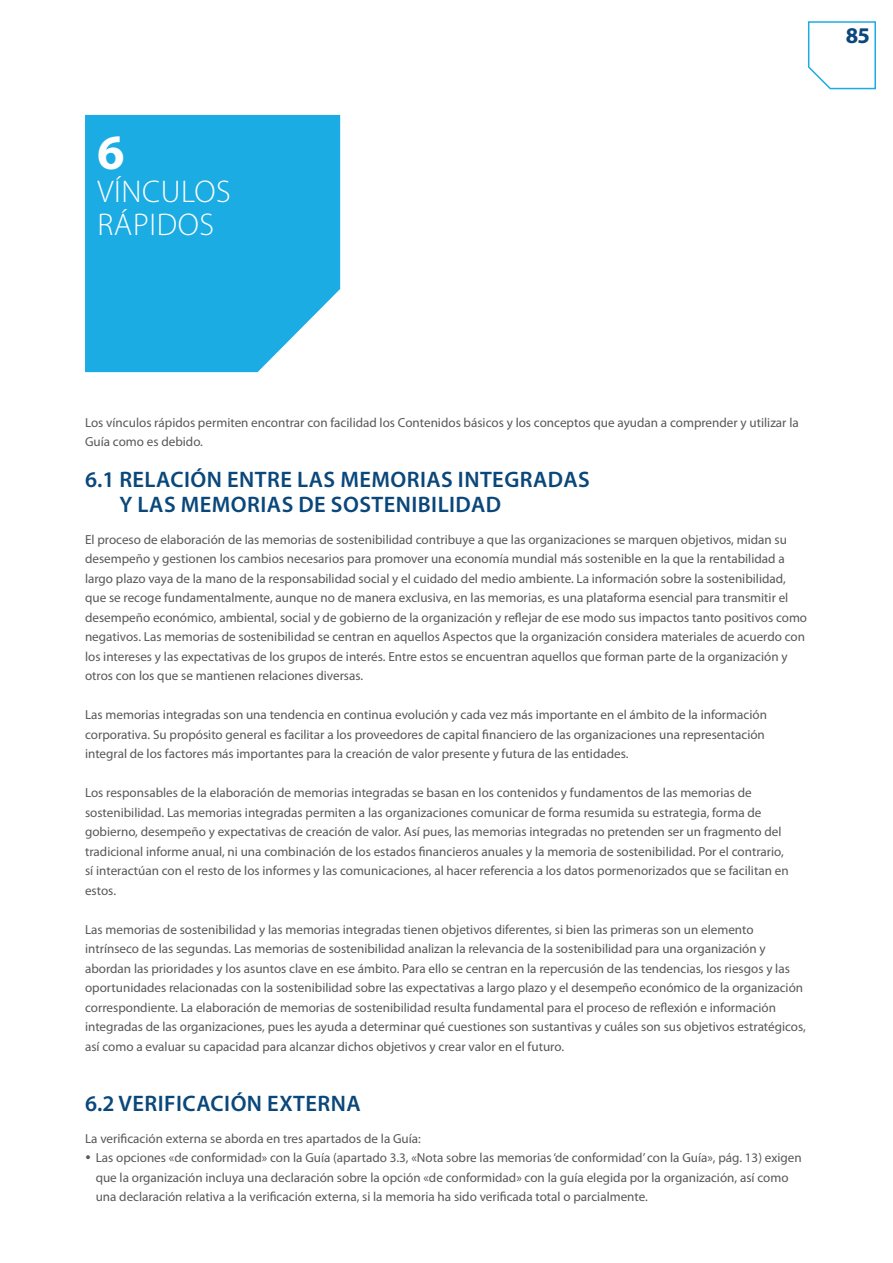
<style>
.page{position:relative;width:893px;height:1263px;background:#fff}
.page>*{position:absolute;margin:0;border:0;box-sizing:border-box;transform-origin:0 0}
._03-flag_number{font:700 49.5px "Myriad Pro";color:#fff}
._03-flag_heading{font:300 31.5px/33px "Myriad Pro";letter-spacing:.02em;color:#fff}
._1-heading_1{font:600 22.5px/24.8px "Myriad Pro";letter-spacing:.02em;color:#0a477a}
.t1{font:700 22.5px "Myriad Pro";color:#0a477a}
._1-body_copy_Para_Af{font:13.2px/19.5px "Myriad Pro";color:#57585a}
._1-body_copy{font:13.2px "Myriad Pro";color:#57585a}
</style>
<div class="page">
<svg style="left:807px;top:21px;width:69px;height:69px"></svg>
<div style="left:85px;top:115px;width:255px;height:257px;background:#1bace3"></div>
<p class="_03-flag_number" style="left:97px;top:125px;width:29px">6</p>
<p class="_03-flag_heading" style="left:97px;top:176px;width:135px">VÍNCULOS<br>RÁPIDOS</p>
<h3 class="t1" style="left:846px;top:23px;width:26px">85</h3>
<p class="_1-body_copy_Para_Af" style="left:85px;top:413px;width:715px">Los vínculos rápidos permiten encontrar con facilidad los Contenidos básicos y los conceptos que ayudan a comprender y utilizar la<br>Guía como es debido.</p>
<p class="_1-heading_1" style="left:120px;top:468px;width:472px;text-indent:-35px">6.1 RELACIÓN ENTRE LAS MEMORIAS INTEGRADAS<br>Y LAS MEMORIAS DE SOSTENIBILIDAD</p>
<p class="_1-body_copy_Para_Af" style="left:85px;top:530px;width:724px">El proceso de elaboración de las memorias de sostenibilidad contribuye a que las organizaciones se marquen objetivos, midan su desempeño y gestionen los cambios necesarios para promover una economía mundial más sostenible en la que la rentabilidad a largo plazo vaya de la mano de la responsabilidad social y el cuidado del medio ambiente. La información sobre la sostenibilidad, que se recoge fundamentalmente, aunque no de manera exclusiva, en las memorias, es una plataforma esencial para transmitir el desempeño económico, ambiental, social y de gobierno de la organización y reflejar de ese modo sus impactos tanto positivos como negativos. Las memorias de sostenibilidad se centran en aquellos Aspectos que la organización considera materiales de acuerdo con los intereses y las expectativas de los grupos de interés. Entre estos se encuentran aquellos que forman parte de la organización y otros con los que se mantienen relaciones diversas.</p>
<p class="_1-body_copy_Para_Af" style="left:85px;top:705px;width:683px">Las memorias integradas son una tendencia en continua evolución y cada vez más importante en el ámbito de la información corporativa. Su propósito general es facilitar a los proveedores de capital financiero de las organizaciones una representación integral de los factores más importantes para la creación de valor presente y futura de las entidades.</p>
<p class="_1-body_copy_Para_Af" style="left:85px;top:783px;width:705px">Los responsables de la elaboración de memorias integradas se basan en los contenidos y fundamentos de las memorias de sostenibilidad. Las memorias integradas permiten a las organizaciones comunicar de forma resumida su estrategia, forma de gobierno, desempeño y expectativas de creación de valor. Así pues, las memorias integradas no pretenden ser un fragmento del tradicional informe anual, ni una combinación de los estados financieros anuales y la memoria de sostenibilidad. Por el contrario, sí interactúan con el resto de los informes y las comunicaciones, al hacer referencia a los datos pormenorizados que se facilitan en estos.</p>
<p class="_1-body_copy_Para_Af" style="left:85px;top:920px;width:722px">Las memorias de sostenibilidad y las memorias integradas tienen objetivos diferentes, si bien las primeras son un elemento intrínseco de las segundas. Las memorias de sostenibilidad analizan la relevancia de la sostenibilidad para una organización y abordan las prioridades y los asuntos clave en ese ámbito. Para ello se centran en la repercusión de las tendencias, los riesgos y las oportunidades relacionadas con la sostenibilidad sobre las expectativas a largo plazo y el desempeño económico de la organización correspondiente. La elaboración de memorias de sostenibilidad resulta fundamental para el proceso de reflexión e información integradas de las organizaciones, pues les ayuda a determinar qué cuestiones son sustantivas y cuáles son sus objetivos estratégicos, así como a evaluar su capacidad para alcanzar dichos objetivos y crear valor en el futuro.</p>
<p class="_1-heading_1" style="left:85px;top:1092px;width:277px">6.2 VERIFICACIÓN EXTERNA</p>
<p class="_1-body_copy" style="left:85px;top:1131px;width:337px">La verificación externa se aborda en tres apartados de la Guía:</p>
<p class="_1-body_copy_Para_Af" style="left:96px;top:1148px;width:708px;text-indent:-11px">• Las opciones «de conformidad» con la Guía (apartado 3.3, «Nota sobre las memorias ‘de conformidad’ con la Guía», pág. 13) exigen que la organización incluya una declaración sobre la opción «de conformidad» con la guía elegida por la organización, así como una declaración relativa a la verificación externa, si la memoria ha sido verificada total o parcialmente.</p>
</div>
